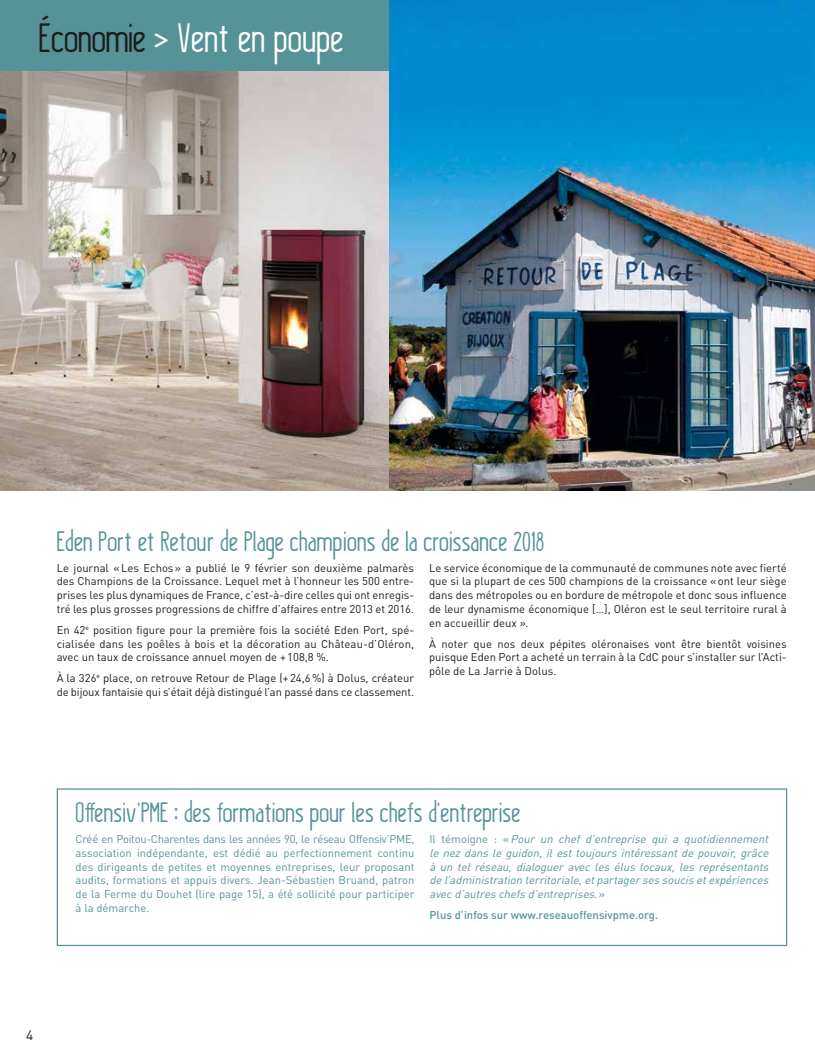
<style>
.page{position:relative;width:815px;height:1063px;background:#fff}
.page>*{position:absolute;margin:0;border:0;box-sizing:border-box;transform-origin:0 0}
.t1{font:40px "Kraftstoff";letter-spacing:.01em;color:#fff}
.t2{font:27.5px "Kraftstoff";letter-spacing:.01em;color:#559398}
.t3{font:13.75px "DINOT";color:#1d1d1b}
.t4{font:11.25px/13.8px "DINOT";color:#1d1d1b;text-align:justify}
.t5{font:11.25px/13.8px "DINOT";color:#559398;text-align:justify}
.t6{font:italic 11.25px/13.8px "DINOT";color:#559398;text-align:justify}
.t7{font:500 11.25px "DINOT";color:#559398}
.s1{color:#1d1d1b}
.s2{font-style:normal}
</style>
<div class="page">
<img style="left:0;top:71px;width:390px;height:419px">
<div style="left:0;top:0;width:390px;height:71px;background:#559398"></div>
<div style="left:57px;top:788px;width:730px;height:158px;border:1px solid #559398"></div>
<img style="left:390px;top:0;width:425px;height:490px">
<h1 class="t1" style="left:39px;top:13px;width:306px"><span class="s1">Économie</span> &gt; Vent en poupe</h1>
<h2 class="t2" style="left:57px;top:524px;width:489px">Eden Port et Retour de Plage champions de la croissance 2018</h2>
<p class="t4" style="left:57px;top:561px;width:359px">Le journal «Les Echos» a publié le 9 février son deuxième palmarès des Champions de la Croissance. Lequel met à l’honneur les 500 entre&shy;prises les plus dynamiques de France, c’est-à-dire celles qui ont enregis&shy;tré les plus grosses progressions de chiffre d’affaires entre 2013 et 2016.</p>
<p class="t4" style="left:57px;top:623px;width:359px">En 42<sup>e</sup> position figure pour la première fois la société Eden Port, spé&shy;cialisée dans les poêles à bois et la décoration au Château-d’Oléron, avec un taux de croissance annuel moyen de +108,8 %.</p>
<p class="t4" style="left:57px;top:671px;width:359px">À la 326<sup>e</sup> place, on retrouve Retour de Plage (+24,6%) à Dolus, créateur de bijoux fantaisie qui s’était déjà distingué l’an passé dans ce classement.</p>
<p class="t4" style="left:429px;top:561px;width:359px">Le service économique de la communauté de communes note avec fierté que si la plupart de ces 500 champions de la croissance «ont leur siège dans des métropoles ou en bordure de métropole et donc sous influence de leur dynamisme économique […], Oléron est le seul territoire rural à en accueillir deux ».</p>
<p class="t4" style="left:429px;top:636px;width:359px;text-align:left">À noter que nos deux pépites oléronaises vont être bientôt voisines puisque Eden Port a acheté un terrain à la CdC pour s’installer sur l’Acti&shy;pôle de La Jarrie à Dolus.</p>
<h2 class="t2" style="left:76px;top:795px;width:446px">Offensiv’PME : des formations pour les chefs d'entreprise</h2>
<p class="t5" style="left:76px;top:832px;width:340px">Créé en Poitou-Charentes dans les années 90, le réseau Offensiv’PME, association indépendante, est dédié au perfectionnement continu des dirigeants de petites et moyennes entreprises, leur proposant audits, formations et appuis divers. Jean-Sébastien Bruand, patron de la Ferme du Douhet (lire page 15), a été sollicité pour participer à la démarche.</p>
<p class="t6" style="left:429px;top:832px;width:343px"><span class="s2">I l t é m o i g n e : «</span> Pour un chef d’entreprise qui a quotidiennement le nez dans le guidon, il est toujours intéressant de pouvoir, grâce à un tel réseau, dialoguer avec les élus locaux, les représentants de l’administration territoriale,etpartagerses soucis etexpériences avec d’autres chefs d’entreprises.<span class="s2">»</span></p>
<p class="t7" style="left:429px;top:908px;width:230px">Plus d’infos sur www.reseauoffensivpme.org.</p>
<p class="t3" style="left:26px;top:1027px;width:9px">4</p>
</div>
